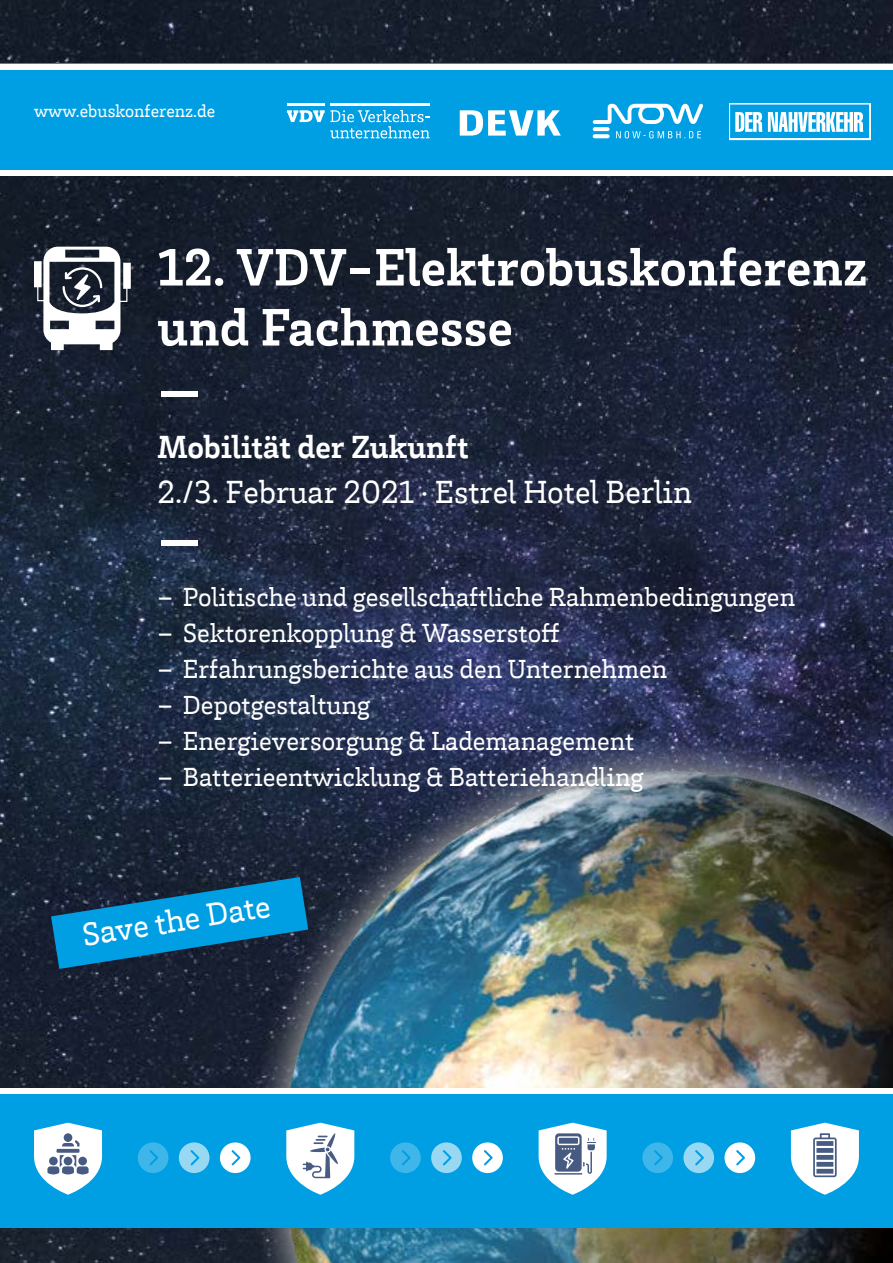
<style>
.page{position:relative;width:893px;height:1263px;background:#fff}
.page>*{position:absolute;margin:0;border:0;box-sizing:border-box;transform-origin:0 0}
.t1{font:700 54px/60px "VDV Office Brix Slab";letter-spacing:.005em;color:#fff}
.t2{font:33px "VDV Office Brix Slab";color:#fff}
.t3{font:700 33px "VDV Office Brix Slab";color:#fff}
.t4{font:27px "VDV Office Brix Slab";color:#fff}
.t5{font:18px "VDV Office Brix Slab";color:#fff}
</style>
<div class="page">
<img style="left:0;top:0;width:893px;height:1263px">
<div style="left:244px;top:731px;width:649px;height:532px;background:#fff;opacity:.82"></div>
<img style="left:282px;top:771px;width:611px;height:492px">
<div style="left:0;top:64px;width:893px;height:106px;background:#009fe3"></div>
<div style="left:162px;top:391px;width:36px;height:6px;background:#fff"></div>
<div style="left:162px;top:540px;width:36px;height:6px;background:#fff"></div>
<div style="left:0;top:170px;width:893px;height:6px;background:#fff"></div>
<svg style="left:34px;top:247px;width:97px;height:103px"></svg>
<hr style="left:287px;top:103px;width:38px;height:3px;background:#fff">
<hr style="left:330px;top:103px;width:100px;height:3px;background:#fff">
<svg style="left:287px;top:110px;width:143px;height:29px"></svg>
<svg style="left:616px;top:131px;width:85px;height:7px"></svg>
<svg style="left:593px;top:104px;width:110px;height:20px"></svg>
<svg style="left:593px;top:134px;width:17px;height:4px"></svg>
<svg style="left:593px;top:127px;width:17px;height:4px"></svg>
<svg style="left:729px;top:104px;width:141px;height:36px"></svg>
<svg style="left:460px;top:110px;width:101px;height:26px"></svg>
<div style="left:0;top:64px;width:893px;height:5px;background:#fff"></div>
<svg style="left:51px;top:877px;width:257px;height:92px;background:#0b6897"></svg>
<div style="left:0;top:1093px;width:893px;height:135px;background:#009fe3"></div>
<div style="left:0;top:1089px;width:893px;height:5px;background:#fff"></div>
<svg style="left:34px;top:1122px;width:68px;height:73px"></svg>
<div style="left:64px;top:1157px;width:8px;height:8px;background:#475b82;border-radius:50%"></div>
<svg style="left:286px;top:1122px;width:68px;height:73px"></svg>
<svg style="left:539px;top:1122px;width:68px;height:73px"></svg>
<svg style="left:791px;top:1122px;width:68px;height:73px"></svg>
<svg style="left:220px;top:1142px;width:31px;height:31px"></svg>
<svg style="left:179px;top:1142px;width:30px;height:31px"></svg>
<svg style="left:138px;top:1142px;width:30px;height:31px"></svg>
<svg style="left:472px;top:1142px;width:31px;height:31px"></svg>
<svg style="left:431px;top:1142px;width:31px;height:31px"></svg>
<svg style="left:390px;top:1142px;width:31px;height:31px"></svg>
<svg style="left:724px;top:1142px;width:31px;height:31px"></svg>
<svg style="left:683px;top:1142px;width:31px;height:31px"></svg>
<svg style="left:642px;top:1142px;width:31px;height:31px"></svg>
<p class="t5" style="left:34px;top:99px;width:183px">www.ebuskonferenz.de</p>
<h1 class="t1" style="left:157px;top:235px;width:712px">12. VDV-Elektrobuskonferenz und Fachmesse</h1>
<p class="t3" style="left:157px;top:425px;width:313px">Mobilität der Zukunft</p>
<p class="t2" style="left:157px;top:470px;width:536px">2./3. Februar 2021 · Estrel Hotel Berlin</p>
<p class="t4" style="left:157px;top:580px;width:639px">– Politische und gesellschaftliche Rahmenbedingungen</p>
<p class="t4" style="left:157px;top:616px;width:404px">– Sektorenkopplung &amp; Wasserstoff</p>
<p class="t4" style="left:157px;top:652px;width:511px">– Erfahrungsberichte aus den Unternehmen</p>
<p class="t4" style="left:157px;top:688px;width:215px">– Depotgestaltung</p>
<p class="t4" style="left:157px;top:724px;width:479px">– Energieversorgung &amp; Lademanagement</p>
<p class="t4" style="left:157px;top:760px;width:488px">– Batterieentwicklung &amp; Batteriehandling</p>
<p class="t2" style="left:79px;top:914px;width:192px;rotate:-9deg">Save the Date</p>
</div>
